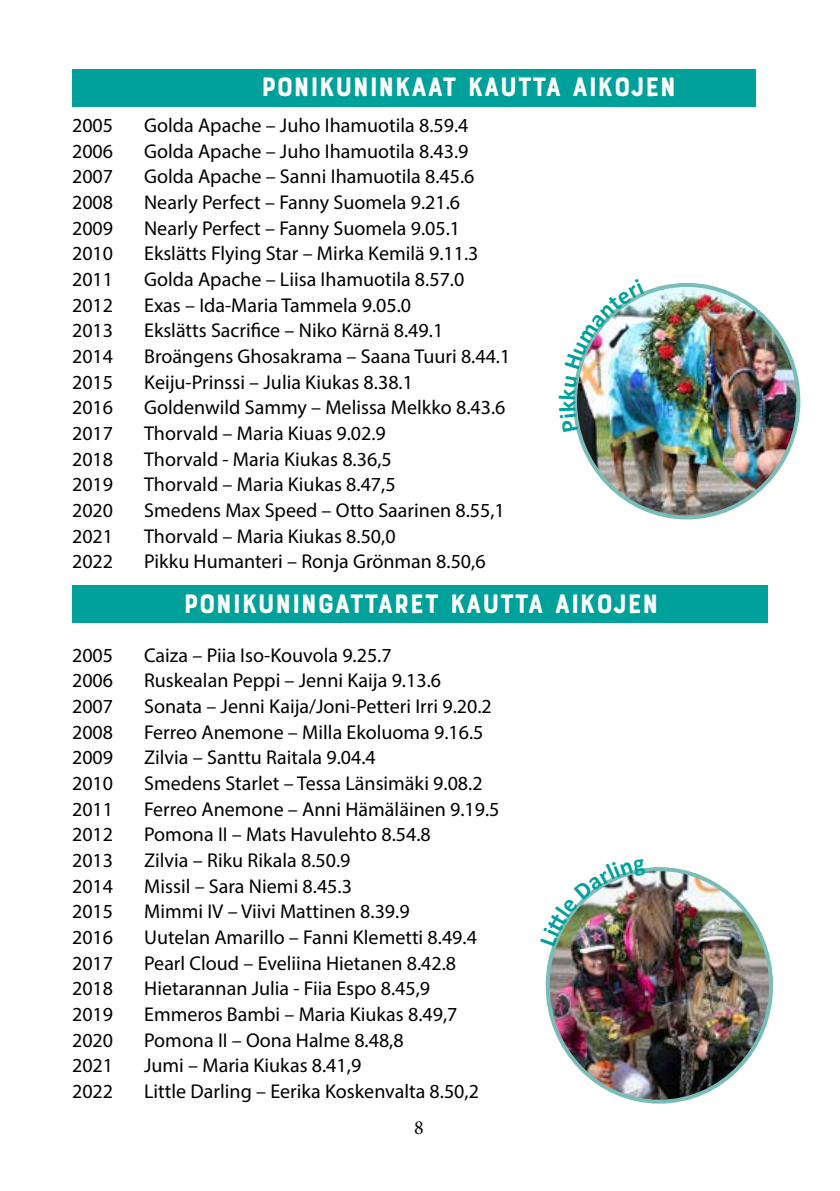
<style>
.page{position:relative;width:840px;height:1191px;background:#fff}
.page>*{position:absolute;margin:0;border:0;box-sizing:border-box;transform-origin:0 0}
.t1{font:28px "Bourton Hand Base";color:#fff}
.t2{font:20px "Myriad Pro";color:#000}
.t3{font:20px "Minion Pro";color:#000}
</style>
<div class="page">
<div style="left:72px;top:69px;width:682px;height:38px;background:#00a19a"></div>
<div style="left:72px;top:585px;width:695px;height:37px;background:#00a19a"></div>
<img style="left:550px;top:869px;width:220px;height:232px">
<img style="left:577px;top:285px;width:220px;height:232px">
<img style="left:550px;top:868px;width:95px;height:78px">
<svg style="left:573px;top:376px;width:4px;height:55px"></svg>
<img style="left:577px;top:285px;width:67px;height:85px">
<h1 class="t1" style="left:261px;top:69px;width:417px">PONIKUNINKAAT KAUTTA AIKOJEN</h1>
<p class="t2" style="left:72px;top:113px;width:43px">2005</p>
<p class="t2" style="left:144px;top:113px;width:325px">Golda Apache – Juho Ihamuotila 8.59.4</p>
<p class="t2" style="left:72px;top:139px;width:43px">2006</p>
<p class="t2" style="left:144px;top:139px;width:325px">Golda Apache – Juho Ihamuotila 8.43.9</p>
<p class="t2" style="left:72px;top:164px;width:43px">2007</p>
<p class="t2" style="left:144px;top:164px;width:331px">Golda Apache – Sanni Ihamuotila 8.45.6</p>
<p class="t2" style="left:72px;top:190px;width:43px">2008</p>
<p class="t2" style="left:144px;top:190px;width:317px">Nearly Perfect – Fanny Suomela 9.21.6</p>
<p class="t2" style="left:72px;top:215px;width:43px">2009</p>
<p class="t2" style="left:144px;top:215px;width:317px">Nearly Perfect – Fanny Suomela 9.05.1</p>
<p class="t2" style="left:72px;top:241px;width:43px">2010</p>
<p class="t2" style="left:144px;top:241px;width:336px">Ekslätts Flying Star – Mirka Kemilä 9.11.3</p>
<p class="t2" style="left:72px;top:267px;width:43px">2011</p>
<p class="t2" style="left:144px;top:267px;width:321px">Golda Apache – Liisa Ihamuotila 8.57.0</p>
<p class="t2" style="left:72px;top:292px;width:43px">2012</p>
<p class="t2" style="left:144px;top:292px;width:268px">Exas – Ida-Maria Tammela 9.05.0</p>
<p class="t2" style="left:72px;top:318px;width:43px">2013</p>
<p class="t2" style="left:144px;top:318px;width:300px">Ekslätts Sacrifice – Niko Kärnä 8.49.1</p>
<p class="t2" style="left:72px;top:344px;width:43px">2014</p>
<p class="t2" style="left:144px;top:344px;width:367px">Broängens Ghosakrama – Saana Tuuri 8.44.1</p>
<p class="t2" style="left:72px;top:369px;width:43px">2015</p>
<p class="t2" style="left:144px;top:369px;width:270px">Keiju-Prinssi – Julia Kiukas 8.38.1</p>
<p class="t2" style="left:72px;top:395px;width:43px">2016</p>
<p class="t2" style="left:144px;top:395px;width:362px">Goldenwild Sammy – Melissa Melkko 8.43.6</p>
<p class="t2" style="left:72px;top:421px;width:43px">2017</p>
<p class="t2" style="left:144px;top:421px;width:243px">Thorvald – Maria Kiuas 9.02.9</p>
<p class="t2" style="left:72px;top:446px;width:43px">2018</p>
<p class="t2" style="left:144px;top:446px;width:249px">Thorvald - Maria Kiukas 8.36,5</p>
<p class="t2" style="left:72px;top:472px;width:43px">2019</p>
<p class="t2" style="left:144px;top:472px;width:253px">Thorvald – Maria Kiukas 8.47,5</p>
<p class="t2" style="left:72px;top:498px;width:43px">2020</p>
<p class="t2" style="left:144px;top:498px;width:362px">Smedens Max Speed – Otto Saarinen 8.55,1</p>
<p class="t2" style="left:72px;top:523px;width:43px">2021</p>
<p class="t2" style="left:144px;top:523px;width:253px">Thorvald – Maria Kiukas 8.50,0</p>
<p class="t2" style="left:72px;top:549px;width:43px">2022</p>
<p class="t2" style="left:144px;top:549px;width:343px">Pikku Humanteri – Ronja Grönman 8.50,6</p>
<h1 class="t1" style="left:183px;top:586px;width:476px">PONIKUNINGATTARET KAUTTA AIKOJEN</h1>
<p class="t2" style="left:72px;top:642px;width:43px">2005</p>
<p class="t2" style="left:144px;top:642px;width:249px">Caiza – Piia Iso-Kouvola 9.25.7</p>
<p class="t2" style="left:72px;top:668px;width:43px">2006</p>
<p class="t2" style="left:144px;top:668px;width:298px">Ruskealan Peppi – Jenni Kaija 9.13.6</p>
<p class="t2" style="left:72px;top:694px;width:43px">2007</p>
<p class="t2" style="left:144px;top:694px;width:349px">Sonata – Jenni Kaija/Joni-Petteri Irri 9.20.2</p>
<p class="t2" style="left:72px;top:719px;width:43px">2008</p>
<p class="t2" style="left:144px;top:719px;width:341px">Ferreo Anemone – Milla Ekoluoma 9.16.5</p>
<p class="t2" style="left:72px;top:745px;width:43px">2009</p>
<p class="t2" style="left:144px;top:745px;width:233px">Zilvia – Santtu Raitala 9.04.4</p>
<p class="t2" style="left:72px;top:771px;width:43px">2010</p>
<p class="t2" style="left:144px;top:771px;width:340px">Smedens Starlet – Tessa Länsimäki 9.08.2</p>
<p class="t2" style="left:72px;top:796px;width:43px">2011</p>
<p class="t2" style="left:144px;top:796px;width:357px">Ferreo Anemone – Anni Hämäläinen 9.19.5</p>
<p class="t2" style="left:72px;top:822px;width:43px">2012</p>
<p class="t2" style="left:144px;top:822px;width:288px">Pomona II – Mats Havulehto 8.54.8</p>
<p class="t2" style="left:72px;top:848px;width:43px">2013</p>
<p class="t2" style="left:144px;top:848px;width:208px">Zilvia – Riku Rikala 8.50.9</p>
<p class="t2" style="left:72px;top:873px;width:43px">2014</p>
<p class="t2" style="left:144px;top:873px;width:209px">Missil – Sara Niemi 8.45.3</p>
<p class="t2" style="left:72px;top:899px;width:43px">2015</p>
<p class="t2" style="left:144px;top:899px;width:267px">Mimmi IV – Viivi Mattinen 8.39.9</p>
<p class="t2" style="left:72px;top:925px;width:43px">2016</p>
<p class="t2" style="left:144px;top:925px;width:334px">Uutelan Amarillo – Fanni Klemetti 8.49.4</p>
<p class="t2" style="left:72px;top:950px;width:43px">2017</p>
<p class="t2" style="left:144px;top:950px;width:313px">Pearl Cloud – Eveliina Hietanen 8.42.8</p>
<p class="t2" style="left:72px;top:976px;width:43px">2018</p>
<p class="t2" style="left:144px;top:976px;width:287px">Hietarannan Julia - Fiia Espo 8.45,9</p>
<p class="t2" style="left:72px;top:1002px;width:43px">2019</p>
<p class="t2" style="left:144px;top:1002px;width:315px">Emmeros Bambi – Maria Kiukas 8.49,7</p>
<p class="t2" style="left:72px;top:1027px;width:43px">2020</p>
<p class="t2" style="left:144px;top:1027px;width:261px">Pomona II – Oona Halme 8.48,8</p>
<p class="t2" style="left:72px;top:1053px;width:43px">2021</p>
<p class="t2" style="left:144px;top:1053px;width:218px">Jumi – Maria Kiukas 8.41,9</p>
<p class="t2" style="left:72px;top:1078px;width:43px">2022</p>
<p class="t2" style="left:144px;top:1078px;width:336px">Little Darling – Eerika Koskenvalta 8.50,2</p>
<p class="t3" style="left:414px;top:1113px;width:11px">8</p>
</div>
